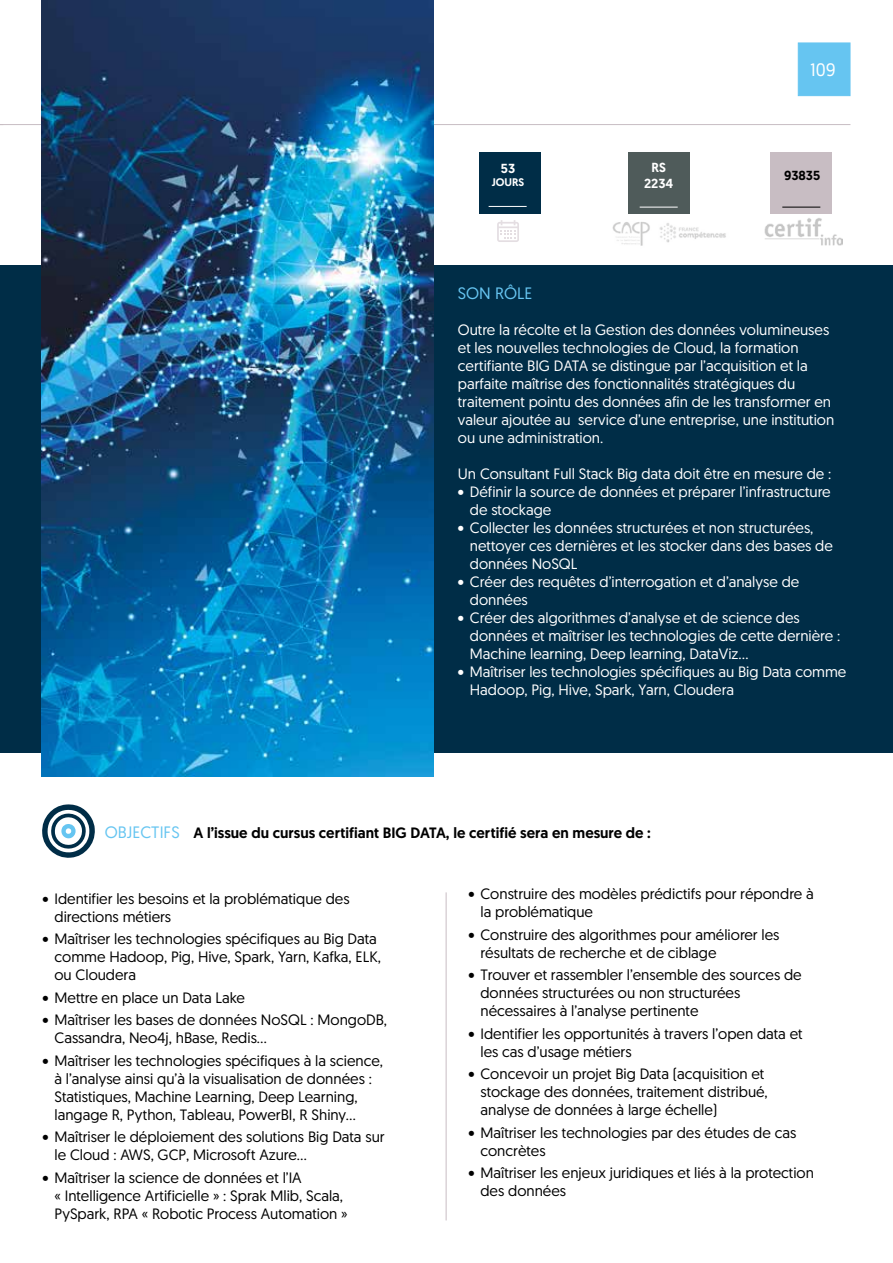
<style>
.page{position:relative;width:893px;height:1263px;background:#fff}
.page>*{position:absolute;margin:0;border:0;box-sizing:border-box;transform-origin:0 0}
.t1{font:18px "Geomanist";color:#fff}
.t2{font:16.5px "Geomanist";color:#66c5f1}
.t3{font:15px/18px "Geomanist";color:#000}
.t4{font:15px/18px "Geomanist";color:#fff}
.t5{font:500 15px "Geomanist";color:#000}
.t6{font:500 13.05px/15.8px "Geomanist";color:#fff;text-align:center}
.t7{font:500 13.05px "Geomanist";color:#000}
.t8{font:500 11.1px "Geomanist";color:#fff}
</style>
<div class="page">
<div style="left:798px;top:43px;width:52px;height:53px;background:#66c5f1"></div>
<hr style="left:0;top:124px;width:850px;height:1px;background:#c8bdc3">
<div style="left:0;top:265px;width:893px;height:488px;background:#002d47"></div>
<hr style="left:446px;top:892px;width:1px;height:328px;background:#c8bdc3">
<svg style="left:42px;top:804px;width:53px;height:54px"></svg>
<div style="left:628px;top:153px;width:61px;height:61px;background:#4f5b5a"></div>
<hr style="left:640px;top:207px;width:38px;height:1px;background:#fff">
<img style="left:612px;top:222px;width:38px;height:24px">
<img style="left:659px;top:223px;width:67px;height:20px">
<img style="left:765px;top:218px;width:77px;height:27px">
<div style="left:771px;top:153px;width:61px;height:61px;background:#c8bdc3"></div>
<hr style="left:782px;top:207px;width:38px;height:1px;background:#000">
<div style="left:479px;top:152px;width:61px;height:61px;background:#002d47"></div>
<hr style="left:489px;top:206px;width:38px;height:1px;background:#fff">
<svg style="left:497px;top:220px;width:22px;height:22px"></svg>
<img style="left:41px;top:0;width:393px;height:776px">
<p class="t6" style="left:501px;top:160px;width:16px">53</p>
<p class="t8" style="left:492px;top:175px;width:34px">JOURS</p>
<p class="t1" style="left:810px;top:58px;width:27px">109</p>
<p class="t6" style="left:644px;top:159px;width:31px">RS<br>2234</p>
<p class="t7" style="left:784px;top:167px;width:38px">93835</p>
<p class="t2" style="left:458px;top:282px;width:76px">SON RÔLE</p>
<p class="t4" style="left:458px;top:320px;width:378px">Outre la récolte et la Gestion des données volumineuses et les nouvelles technologies de Cloud, la formation certifiante BIG DATA se distingue par l’acquisition et la parfaite maîtrise des fonctionnalités stratégiques du traitement pointu des données afin de les transformer en valeur ajoutée au service d’une entreprise, une institution ou une administration.</p>
<p class="t4" style="left:458px;top:464px;width:375px">Un Consultant Full Stack Big data doit être en mesure de :</p>
<p class="t4" style="left:470px;top:482px;width:362px;text-indent:-12px">• Définir la source de données et préparer l’infrastructure de stockage</p>
<p class="t4" style="left:470px;top:518px;width:364px;text-indent:-12px">• Collecter les données structurées et non structurées, nettoyer ces dernières et les stocker dans des bases de données NoSQL</p>
<p class="t4" style="left:470px;top:572px;width:331px;text-indent:-12px">• Créer des requêtes d’interrogation et d’analyse de données</p>
<p class="t4" style="left:470px;top:608px;width:372px;text-indent:-12px">• Créer des algorithmes d’analyse et de science des données et maîtriser les technologies de cette dernière :<br>Machine learning, Deep learning, DataViz…</p>
<p class="t4" style="left:470px;top:662px;width:378px;text-indent:-12px">• Maîtriser les technologies spécifiques au Big Data comme<br>Hadoop, Pig, Hive, Spark, Yarn, Cloudera</p>
<p class="t2" style="left:105px;top:821px;width:76px">OBJECTIFS</p>
<p class="t5" style="left:193px;top:823px;width:459px">A l’issue du cursus certifiant BIG DATA, le certifié sera en mesure de :</p>
<p class="t3" style="left:55px;top:889px;width:297px;text-indent:-12px">• Identifier les besoins et la problématique des directions métiers</p>
<p class="t3" style="left:55px;top:929px;width:328px;text-indent:-12px">• Maîtriser les technologies spécifiques au Big Data comme Hadoop, Pig, Hive, Spark, Yarn, Kafka, ELK, ou Cloudera</p>
<p class="t3" style="left:43px;top:988px;width:204px">• Mettre en place un Data Lake</p>
<p class="t3" style="left:55px;top:1010px;width:334px;text-indent:-12px">• Maîtriser les bases de données NoSQL : MongoDB,<br>Cassandra, Neo4j, hBase, Redis...</p>
<p class="t3" style="left:55px;top:1051px;width:330px;text-indent:-12px">• Maîtriser les technologies spécifiques à la science, à l’analyse ainsi qu’à la visualisation de données :<br>Statistiques, Machine Learning, Deep Learning, langage R, Python, Tableau, PowerBI, R Shiny...</p>
<p class="t3" style="left:55px;top:1127px;width:332px;text-indent:-12px">• Maîtriser le déploiement des solutions Big Data sur le Cloud : AWS, GCP, Microsoft Azure…</p>
<p class="t3" style="left:55px;top:1168px;width:295px;text-indent:-12px">• Maîtriser la science de données et l’IA<br>« Intelligence Artificielle » : Sprak Mlib, Scala,<br>PySpark, RPA « Robotic Process Automation »</p>
<p class="t3" style="left:480px;top:885px;width:335px;text-indent:-12px">• Construire des modèles prédictifs pour répondre à la problématique</p>
<p class="t3" style="left:480px;top:925px;width:301px;text-indent:-12px">• Construire des algorithmes pour améliorer les résultats de recherche et de ciblage</p>
<p class="t3" style="left:480px;top:966px;width:323px;text-indent:-12px">• Trouver et rassembler l’ensemble des sources de données structurées ou non structurées nécessaires à l’analyse pertinente</p>
<p class="t3" style="left:480px;top:1024px;width:324px;text-indent:-12px">• Identifier les opportunités à travers l’open data et les cas d’usage métiers</p>
<p class="t3" style="left:480px;top:1065px;width:289px;text-indent:-12px">• Concevoir un projet Big Data (acquisition et stockage des données, traitement distribué, analyse de données à large échelle)</p>
<p class="t3" style="left:480px;top:1123px;width:317px;text-indent:-12px">• Maîtriser les technologies par des études de cas concrètes</p>
<p class="t3" style="left:480px;top:1164px;width:335px;text-indent:-12px">• Maîtriser les enjeux juridiques et liés à la protection des données</p>
</div>
